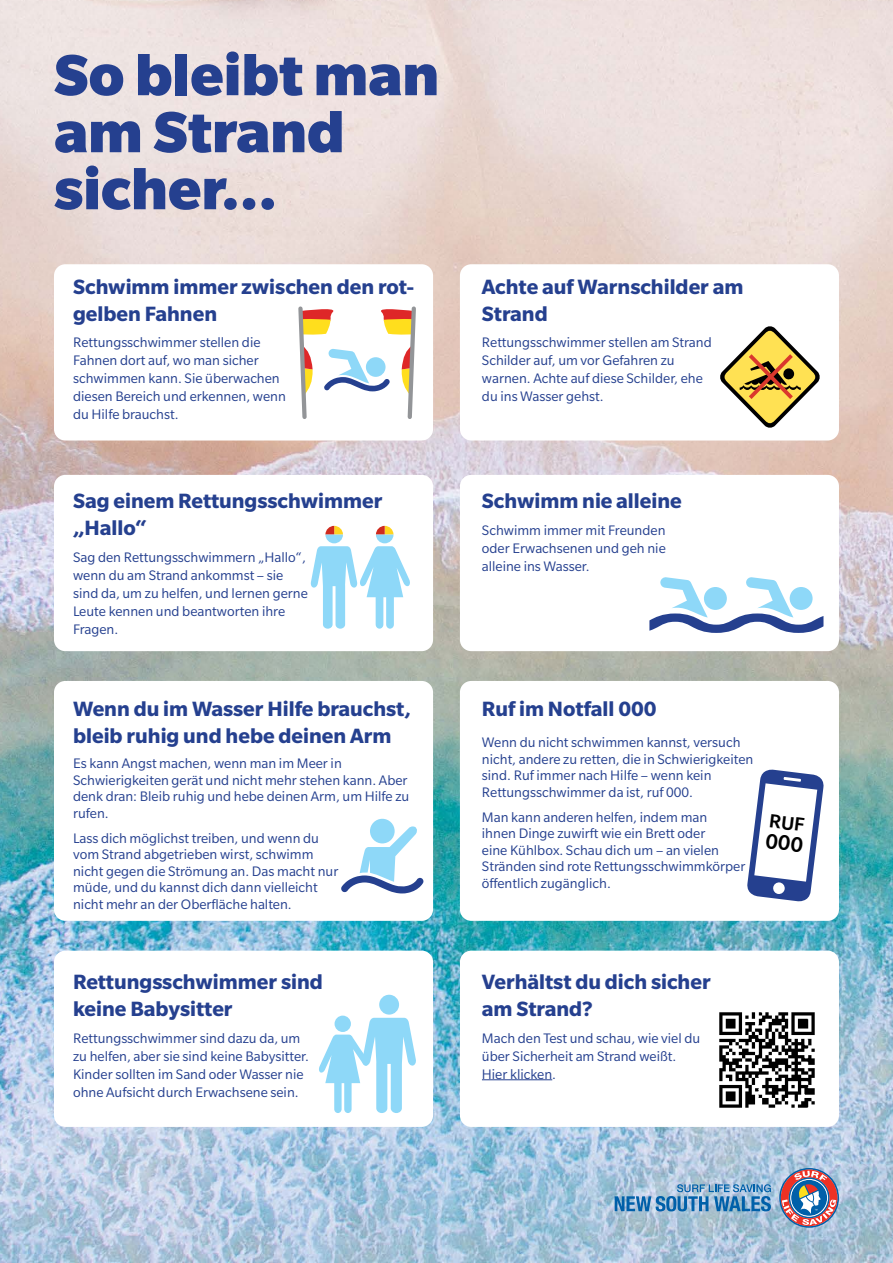
<style>
.page{position:relative;width:893px;height:1263px;background:#fff}
.page>*{position:absolute;margin:0;border:0;box-sizing:border-box;transform-origin:0 0}
.t1{font:900 63px/57px "Slate Std";color:#25408f}
.t2{font:700 22.5px/27px "Slate Std";color:#25408f}
.t3{font:15px/18px "Slate Std";color:#25408f}
</style>
<div class="page">
<img style="left:0;top:0;width:893px;height:1263px">
<svg style="left:779px;top:1168px;width:60px;height:60px;background:#998a9e"></svg>
<svg style="left:615px;top:1184px;width:156px;height:27px;background:#71a2ca"></svg>
<div style="left:54px;top:264px;width:379px;height:176px;background:#fff;border-radius:11px"></div>
<div style="left:460px;top:264px;width:379px;height:176px;background:#fff;border-radius:11px"></div>
<div style="left:54px;top:475px;width:379px;height:176px;background:#fff;border-radius:11px"></div>
<div style="left:460px;top:475px;width:379px;height:176px;background:#fff;border-radius:11px"></div>
<div style="left:54px;top:681px;width:379px;height:240px;background:#fff;border-radius:11px"></div>
<div style="left:460px;top:681px;width:379px;height:240px;background:#fff;border-radius:11px"></div>
<div style="left:54px;top:951px;width:379px;height:176px;background:#fff;border-radius:11px"></div>
<div style="left:460px;top:951px;width:379px;height:176px;background:#fff;border-radius:11px"></div>
<hr style="left:482px;top:1079px;width:70px;height:1px;background:#25408f">
<svg style="left:720px;top:326px;width:100px;height:102px"></svg>
<svg style="left:298px;top:306px;width:118px;height:113px"></svg>
<div style="left:366px;top:357px;width:20px;height:20px;background:#8ed8f8;border-radius:50%"></div>
<svg style="left:649px;top:577px;width:174px;height:56px"></svg>
<svg style="left:310px;top:526px;width:100px;height:103px"></svg>
<svg style="left:341px;top:826px;width:83px;height:67px"></svg>
<div style="left:370px;top:819px;width:25px;height:24px;background:#8ed8f8;border-radius:50%"></div>
<svg style="left:319px;top:995px;width:97px;height:118px"></svg>
<img style="left:719px;top:1012px;width:96px;height:96px">
<svg style="left:747px;top:769px;width:77px;height:133px"></svg>
<h1 class="t1" style="left:54px;top:46px;width:387px">So bleibt man am Strand sicher...</h1>
<h2 class="t2" style="left:73px;top:273px;width:343px">Schwimm immer zwischen den rot&shy;gelben Fahnen</h2>
<p class="t3" style="left:73px;top:333px;width:214px">Rettungsschwimmer stellen die<br>Fahnen dort auf, wo man sicher schwimmen kann. Sie überwachen diesen Bereich und erkennen, wenn du Hilfe brauchst.</p>
<h2 class="t2" style="left:73px;top:487px;width:311px">Sag einem Rettungsschwimmer „Hallo“</h2>
<p class="t3" style="left:73px;top:548px;width:236px">Sag den Rettungsschwimmern „Hallo“, wenn du am Strand ankommst – sie sind da, um zu helfen, und lernen gerne<br>Leute kennen und beantworten ihre<br>Fragen.</p>
<h2 class="t2" style="left:73px;top:695px;width:339px">Wenn du im Wasser Hilfe brauchst, bleib ruhig und hebe deinen Arm</h2>
<p class="t3" style="left:73px;top:755px;width:338px;line-height:16.5px">Es kann Angst machen, wenn man im Meer in Schwierigkeiten gerät und nicht mehr stehen kann. Aber denk dran: Bleib ruhig und hebe deinen Arm, um Hilfe zu rufen.</p>
<p class="t3" style="left:73px;top:830px;width:267px;line-height:16.5px">Lass dich möglichst treiben, und wenn du vom Strand abgetrieben wirst, schwimm nicht gegen die Strömung an. Das macht nur müde, und du kannst dich dann vielleicht nicht mehr an der Oberfläche halten.</p>
<h2 class="t2" style="left:73px;top:968px;width:251px">Rettungsschwimmer sind keine Babysitter</h2>
<p class="t3" style="left:73px;top:1029px;width:237px">Rettungsschwimmer sind dazu da, um zu helfen, aber sie sind keine Babysitter.<br>Kinder sollten im Sand oder Wasser nie ohne Aufsicht durch Erwachsene sein.</p>
<h2 class="t2" style="left:482px;top:273px;width:263px">Achte auf Warnschilder am<br>Strand</h2>
<p class="t3" style="left:482px;top:333px;width:231px">Rettungsschwimmer stellen am Strand<br>Schilder auf, um vor Gefahren zu warnen. Achte auf diese Schilder, ehe du ins Wasser gehst.</p>
<h2 class="t2" style="left:482px;top:487px;width:201px">Schwimm nie alleine</h2>
<p class="t3" style="left:482px;top:521px;width:185px;text-align:justify">Schwimm immer mit Freunden oder Erwachsenen und geh nie alleine ins Wasser.</p>
<h2 class="t2" style="left:482px;top:695px;width:176px">Ruf im Notfall 000</h2>
<p class="t3" style="left:482px;top:734px;width:273px;line-height:16.5px">Wenn du nicht schwimmen kannst, versuch nicht, andere zu retten, die in Schwierigkeiten sind. Ruf immer nach Hilfe – wenn kein Rettungsschwimmer da ist, ruf 000.</p>
<p class="t3" style="left:482px;top:809px;width:265px;line-height:16.5px">Man kann anderen helfen, indem man<br>ihnen Dinge zuwirft wie ein Brett oder<br>eine Kühlbox. Schau dich um – an vielen Stränden sind rote Rettungsschwimmkörper öffentlich zugänglich.</p>
<h2 class="t2" style="left:482px;top:968px;width:230px">Verhältst du dich sicher am Strand?</h2>
<p class="t3" style="left:482px;top:1029px;width:220px">Mach den Test und schau, wie viel du über Sicherheit am Strand weißt.<br>Hier klicken.</p>
</div>
